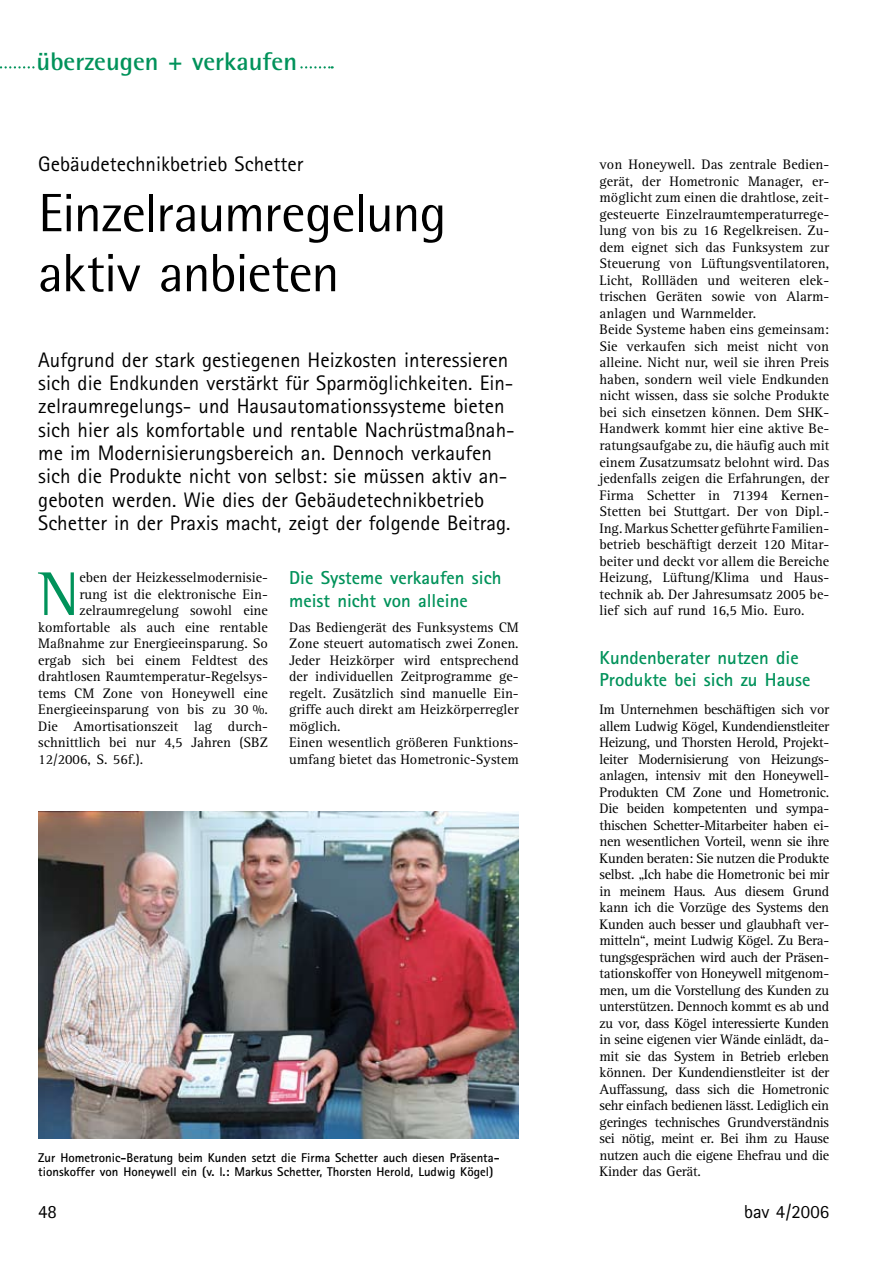
<style>
.page{position:relative;width:893px;height:1263px;background:#fff}
.page>*{position:absolute;margin:0;border:0;box-sizing:border-box;transform-origin:0 0}
.t1{font:63.3px "Rotis Semi Serif";color:#00925a}
.t2{font:54px/60px "Rotis Semi Sans";letter-spacing:-.02em;color:#000}
.t3{font:700 25.5px "Rotis Semi Sans";color:#00925a}
.t4{font:21px/23.2px "Rotis Sans Serif";color:#000}
.t5{font:700 18.75px/22.5px "Rotis Sans Serif";color:#00925a}
.t6{font:18.75px "Rotis Sans Serif";color:#000}
.t7{font:14.25px/16.5px "Rotis Serif";color:#000}
.t8{font:700 12.75px/14.2px "Rotis Sans Serif";color:#000}
</style>
<div class="page">
<svg style="left:0;top:66px;width:333px;height:3px"></svg>
<div style="left:35px;top:51px;width:264px;height:30px;background:#fff"></div>
<img style="left:38px;top:812px;width:481px;height:327px">
<h3 class="t3" style="left:37px;top:46px;width:262px">überzeugen + verkaufen</h3>
<h3 class="t4" style="left:38px;top:152px;width:267px">Gebäudetechnikbetrieb Schetter</h3>
<h2 class="t2" style="left:38px;top:182px;width:410px">Einzelraumregelung aktiv anbieten</h2>
<p class="t4" style="left:38px;top:348px;width:478px">Aufgrund der stark gestiegenen Heizkosten interessieren sich die Endkunden verstärkt für Sparmöglichkeiten. Ein&shy;zelraumregelungs- und Hausautomationssysteme bieten sich hier als komfortable und rentable Nachrüstmaßnah&shy;me im Modernisierungsbereich an. Dennoch verkaufen sich die Produkte nicht von selbst: sie müssen aktiv an&shy;geboten werden. Wie dies der Gebäudetechnikbetrieb Schetter in der Praxis macht, zeigt der folgende Beitrag.</p>
<h1 class="t1" style="left:38px;top:557px;width:43px">N</h1>
<p class="t7" style="left:79px;top:569px;width:190px">eben der Heizkesselmodernisie-</p>
<h3 class="t5" style="left:289px;top:566px;width:214px">Die Systeme verkaufen sich meist nicht von alleine</h3>
<p class="t7" style="left:289px;top:619px;width:231px">Das Bediengerät des Funksystems CM Zone steuert automatisch zwei Zonen.<br>Jeder Heizkörper wird entsprechend der individuellen Zeitprogramme ge&shy;regelt. Zusätzlich sind manuelle Ein&shy;griffe auch direkt am Heizkörperregler möglich.<br>Einen wesentlich größeren Funktions&shy;umfang bietet das Hometronic-System</p>
<p class="t7" style="left:79px;top:586px;width:190px">rung ist die elektronische Ein-</p>
<p class="t7" style="left:79px;top:602px;width:190px">zelraumregelung sowohl eine</p>
<p class="t7" style="left:38px;top:619px;width:231px">komfortable als auch eine rentable</p>
<p class="t7" style="left:38px;top:635px;width:231px">Maßnahme zur Energieeinsparung. So</p>
<p class="t7" style="left:38px;top:652px;width:231px">ergab sich bei einem Feldtest des</p>
<p class="t7" style="left:38px;top:668px;width:231px">drahtlosen Raumtemperatur-Regelsys-</p>
<p class="t7" style="left:38px;top:685px;width:231px">tems CM Zone von Honeywell eine</p>
<p class="t7" style="left:38px;top:701px;width:231px">Energieeinsparung von bis zu 30 %.</p>
<p class="t7" style="left:38px;top:718px;width:231px">Die Amortisationszeit lag durch-</p>
<p class="t7" style="left:38px;top:734px;width:231px">schnittlich bei nur 4,5 Jahren (SBZ</p>
<p class="t7" style="left:38px;top:751px;width:107px">12/2006, S. 56f.).</p>
<p class="t8" style="left:38px;top:1150px;width:462px">Zur Hometronic-Beratung beim Kunden setzt die Firma Schetter auch diesen Präsenta&shy;tionskoffer von Honeywell ein (v. l.: Markus Schetter, Thorsten Herold, Ludwig Kögel)</p>
<p class="t7" style="left:600px;top:157px;width:231px">von Honeywell. Das zentrale Bedien&shy;gerät, der Hometronic Manager, er&shy;möglicht zum einen die drahtlose, zeit&shy;gesteuerte Einzelraumtemperaturrege&shy;lung von bis zu 16 Regelkreisen. Zu&shy;dem eignet sich das Funksystem zur Steuerung von Lüftungsventilatoren, Licht, Rollläden und weiteren elek&shy;trischen Geräten sowie von Alarm&shy;anlagen und Warnmelder.<br>Beide Systeme haben eins gemeinsam:<br>Sie verkaufen sich meist nicht von alleine. Nicht nur, weil sie ihren Preis haben, sondern weil viele Endkunden nicht wissen, dass sie solche Produkte bei sich einsetzen können. Dem SHK-Handwerk kommt hier eine aktive Be&shy;ratungsaufgabe zu, die häufig auch mit einem Zusatzumsatz belohnt wird. Das jedenfalls zeigen die Erfahrungen, der Firma Schetter in 71394 Kernen-Stetten bei Stuttgart. Der von Dipl.- Ing. Markus Schetter geführte Fami-lien&shy;betrieb beschäftigt derzeit 120 Mitar&shy;beiter und deckt vor allem die Bereiche Heizung, Lüftung/Klima und Haus&shy;technik ab. Der Jahresumsatz 2005 be&shy;lief sich auf rund 16,5 Mio. Euro.</p>
<h3 class="t5" style="left:600px;top:646px;width:212px">Kundenberater nutzen die<br>Produkte bei sich zu Hause</h3>
<p class="t7" style="left:600px;top:701px;width:231px;text-align:justify">Im Unternehmen beschäftigen sich vor allem Ludwig Kögel, Kundendienstleiter Heizung, und Thorsten Herold, Projekt&shy;leiter Modernisierung von Heizungs&shy;anlagen, intensiv mit den Honeywell-Produkten CM Zone und Hometronic.<br>Die beiden kompetenten und sympa&shy;thischen Schetter-Mitarbeiter haben ei&shy;nen wesentlichen Vorteil, wenn sie ihre Kunden beraten: Sie nutzen die Produkte selbst. „Ich habe die Hometronic bei mir in meinem Haus. Aus diesem Grund kann ich die Vorzüge des Systems den Kunden auch besser und glaubhaft ver&shy;mitteln“, meint Ludwig Kögel. Zu Bera&shy;tungsgesprächen wird auch der Präsen&shy;tationskoffer von Honeywell mitgenom&shy;men, um die Vorstellung des Kunden zu unterstützen. Dennoch kommt es ab und zu vor, dass Kögel interessierte Kunden in seine eigenen vier Wände einlädt, da&shy;mit sie das System in Betrieb erleben können. Der Kundendienstleiter ist der Auffassung, dass sich die Hometronic sehr einfach bedienen lässt. Lediglich ein geringes technisches Grundverständnis sei nötig, meint er. Bei ihm zu Hause nutzen auch die eigene Ehefrau und die Kinder das Gerät.</p>
<h3 class="t6" style="left:38px;top:1200px;width:20px">48</h3>
<h3 class="t6" style="left:744px;top:1200px;width:87px">bav 4/2006</h3>
</div>
